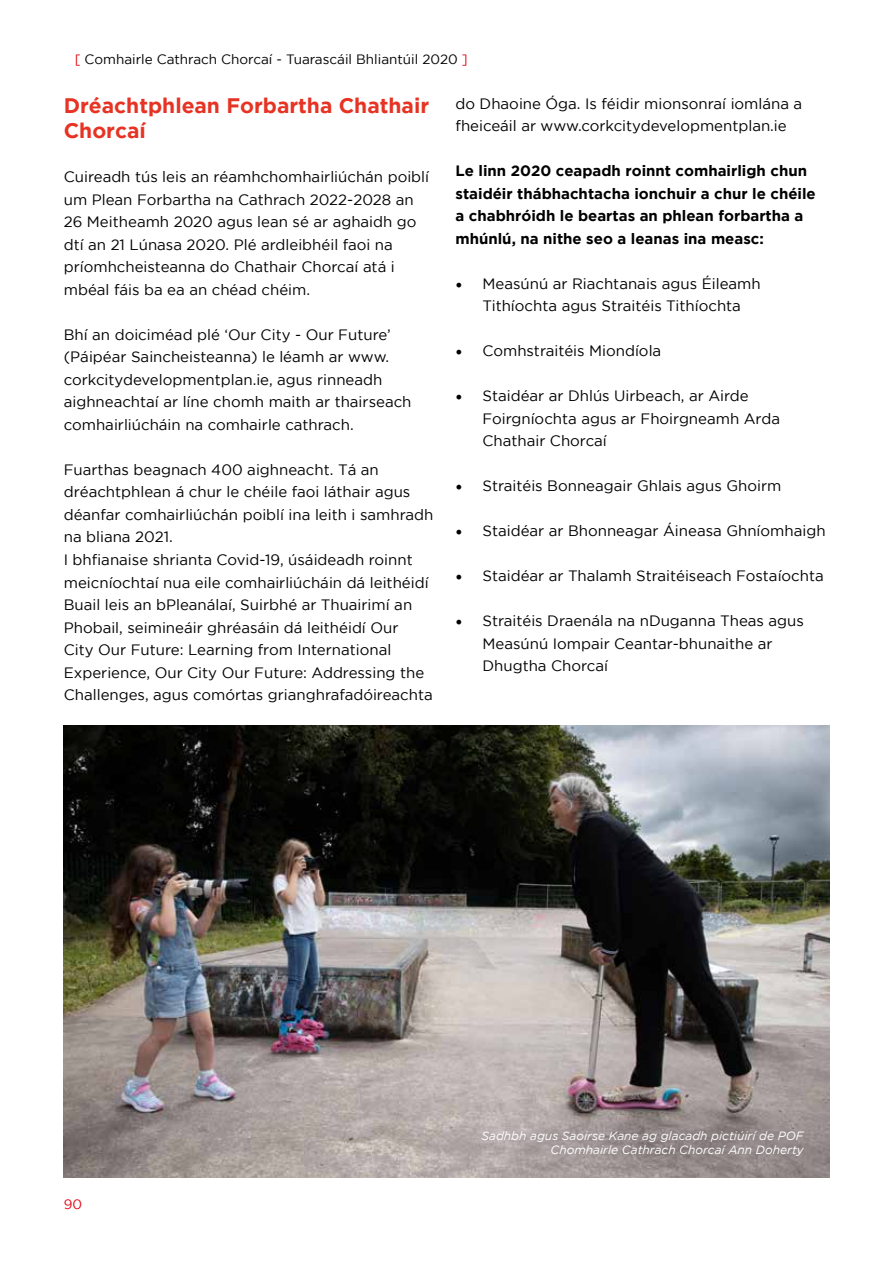
<style>
.page{position:relative;width:893px;height:1263px;background:#fff}
.page>*{position:absolute;margin:0;border:0;box-sizing:border-box;transform-origin:0 0}
.t1{font:700 21px/25.2px "Gotham";color:#e63323}
.t2{font:15px/22.5px "Gotham";color:#000}
.t3{font:700 15px/22.5px "Gotham";color:#000}
.t4{font:13.5px "Gotham";color:#000}
.t5{font:13.5px "Gotham";color:#e30613}
.t6{font:italic 12px/14.4px "Gotham";color:#fff;text-align:right}
.s1{color:#e30613}
.s2{font-family:"Minion Pro";font-size:18px}
</style>
<div class="page">
<img style="left:64px;top:725px;width:765px;height:453px">
<p class="t4" style="left:75px;top:52px;width:395px"><span class="s1">[</span> Comhairle Cathrach Chorcaí - Tuarascáil Bhliantúil 2020 <span class="s1">]</span></p>
<h1 class="t1" style="left:64px;top:93px;width:367px">Dréachtphlean Forbartha Chathair<br>Chorcaí</h1>
<p class="t2" style="left:64px;top:166px;width:367px">Cuireadh tús leis an réamhchomhairliúchán poiblí um Plean Forbartha na Cathrach 2022-2028 an 26 Meitheamh 2020 agus lean sé ar aghaidh go dtí an 21 Lúnasa 2020. Plé ardleibhéil faoi na príomhcheisteanna do Chathair Chorcaí atá i mbéal fáis ba ea an chéad chéim.</p>
<p class="t2" style="left:64px;top:323px;width:349px">Bhí an doiciméad plé ‘Our City - Our Future’ (Páipéar Saincheisteanna) le léamh ar www. corkcitydevelopmentplan.ie, agus rinneadh aighneachtaí ar líne chomh maith ar thairseach comhairliúcháin na comhairle cathrach.</p>
<p class="t2" style="left:64px;top:458px;width:371px">Fuarthas beagnach 400 aighneacht. Tá an dréachtphlean á chur le chéile faoi láthair agus déanfar comhairliúchán poiblí ina leith i samhradh na bliana 2021.<br>I bhfianaise shrianta Covid-19, úsáideadh roinnt meicníochtaí nua eile comhairliúcháin dá leithéidí Buail leis an bPleanálaí, Suirbhé ar Thuairimí an Phobail, seimineáir ghréasáin dá leithéidí Our<br>City Our Future: Learning from International Experience, Our City Our Future: Addressing the Challenges, agus comórtas grianghrafadóireachta</p>
<p class="t2" style="left:455px;top:92px;width:348px">do Dhaoine Óga. Is féidir mionsonraí iomlána a fheiceáil ar www.corkcitydevelopmentplan.ie</p>
<p class="t3" style="left:455px;top:159px;width:362px">Le linn 2020 ceapadh roinnt comhairligh chun staidéir thábhachtacha ionchuir a chur le chéile a chabhróidh le beartas an phlean forbartha a mhúnlú, na nithe seo a leanas ina measc:</p>
<p class="t2" style="left:455px;top:272px;width:307px;text-align:center"><span class="s2">•</span> Measúnú ar Riachtanais agus Éileamh<br>Tithíochta agus Straitéis Tithíochta</p>
<p class="t2" style="left:455px;top:339px;width:207px"><span class="s2">•</span> Comhstraitéis Miondíola</p>
<p class="t2" style="left:482px;top:384px;width:299px;text-indent:-27px"><span class="s2">•</span> Staidéar ar Dhlús Uirbeach, ar Airde<br>Foirgníochta agus ar Fhoirgneamh Arda<br>Chathair Chorcaí</p>
<p class="t2" style="left:455px;top:474px;width:327px"><span class="s2">•</span> Straitéis Bonneagair Ghlais agus Ghoirm</p>
<p class="t2" style="left:455px;top:519px;width:372px"><span class="s2">•</span> Staidéar ar Bhonneagar Áineasa Ghníomhaigh</p>
<p class="t2" style="left:455px;top:564px;width:370px"><span class="s2">•</span> Staidéar ar Thalamh Straitéiseach Fostaíochta</p>
<p class="t2" style="left:482px;top:609px;width:323px;text-indent:-27px"><span class="s2">•</span> Straitéis Draenála na nDuganna Theas agus<br>Measúnú Iompair Ceantar-bhunaithe ar<br>Dhugtha Chorcaí</p>
<p class="t5" style="left:64px;top:1197px;width:20px">90</p>
<p class="t6" style="left:481px;top:1128px;width:324px">Sadhbh agus Saoirse Kane ag glacadh pictiúirí de POF<br>Chomhairle Cathrach Chorcaí Ann Doherty</p>
</div>
